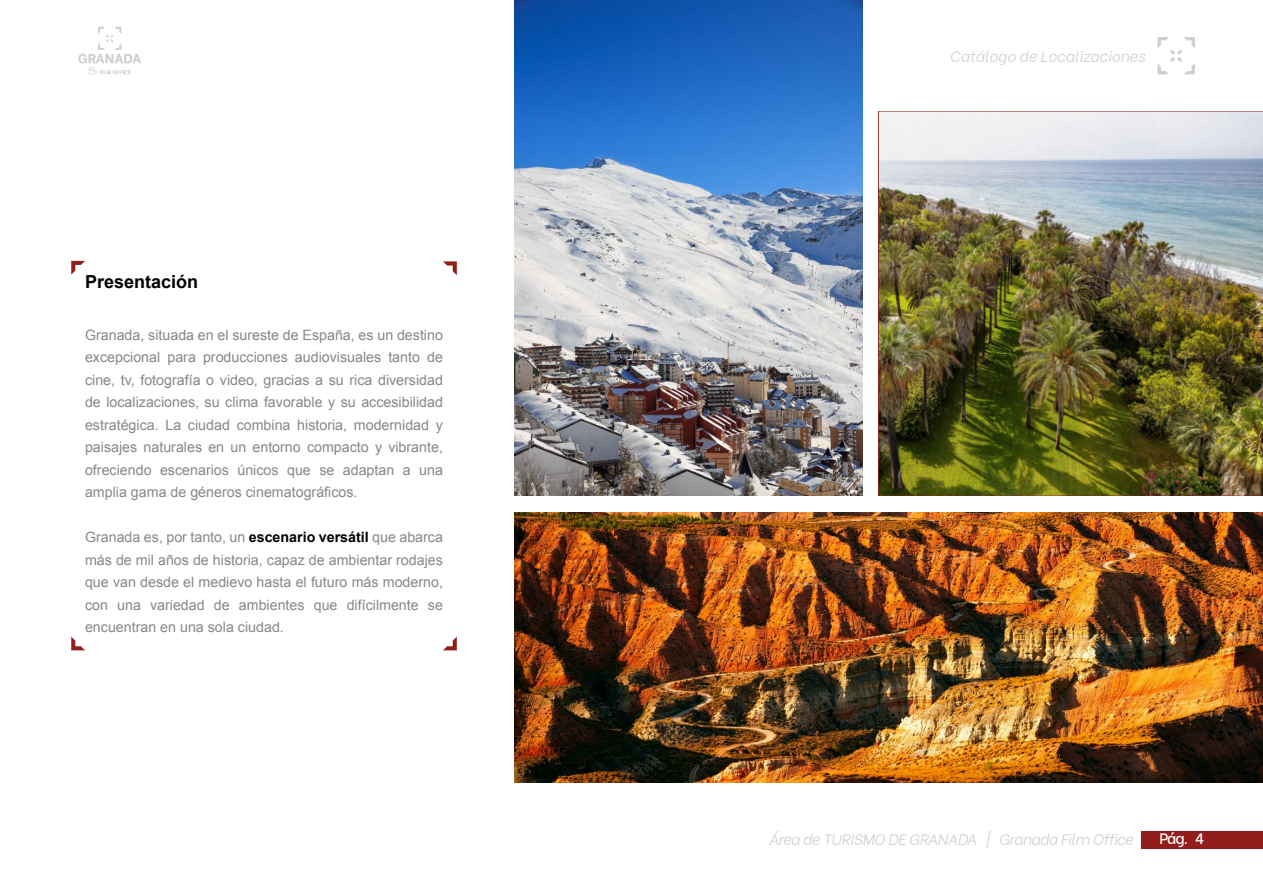
<style>
.page{position:relative;width:1263px;height:893px;background:#fff}
.page>*{position:absolute;margin:0;border:0;box-sizing:border-box;transform-origin:0 0}
.t1{font:700 18px "Arial";color:#020203}
.t2{font:italic 300 15px "Be Vietnam";letter-spacing:-.025em;color:#cfcfcf}
.t3{font:italic 300 15px "Be Vietnam";color:#cfcfcf}
.t4{font:500 15px "Be Vietnam";color:#fff}
.t5{font:14.25px/22.5px "Arial";color:#878787;text-align:justify}
.s1{font-weight:700;color:#020203}
</style>
<div class="page">
<div style="left:1141px;top:831px;width:122px;height:17px;background:#921e1c"></div>
<svg style="left:1157px;top:37px;width:38px;height:37px"></svg>
<svg style="left:78px;top:27px;width:63px;height:47px"></svg>
<svg style="left:71px;top:261px;width:14px;height:14px"></svg>
<svg style="left:443px;top:261px;width:14px;height:14px"></svg>
<svg style="left:443px;top:637px;width:14px;height:13px"></svg>
<svg style="left:71px;top:637px;width:14px;height:13px"></svg>
<img style="left:515px;top:0;width:348px;height:496px">
<img style="left:515px;top:512px;width:748px;height:270px">
<img style="left:879px;top:111px;width:384px;height:385px">
<p class="t1" style="left:85px;top:270px;width:115px">Presentación</p>
<p class="t5" style="left:85px;top:324px;width:359px">Granada, situada en el sureste de España, es un destino excepcional para producciones audiovisuales tanto de cine, tv, fotografía o video, gracias a su rica diversidad de localizaciones, su clima favorable y su accesibilidad estratégica. La ciudad combina historia, modernidad y paisajes naturales en un entorno compacto y vibrante, ofreciendo escenarios únicos que se adaptan a una amplia gama de géneros cinematográficos.</p>
<p class="t5" style="left:85px;top:526px;width:359px">Granada es, por tanto, un <span class="s1">escenario versátil</span> que abarca más de mil años de historia, capaz de ambientar rodajes que van desde el medievo hasta el futuro más moderno, con una variedad de ambientes que difícilmente se encuentran en una sola ciudad.</p>
<p class="t3" style="left:950px;top:44px;width:197px">Catálogo de Localizaciones</p>
<p class="t2" style="left:768px;top:827px;width:366px">Área de TURISMO DE GRANADA | Granada Film Office</p>
<p class="t4" style="left:1159px;top:826px;width:47px">Pág. 4</p>
</div>
